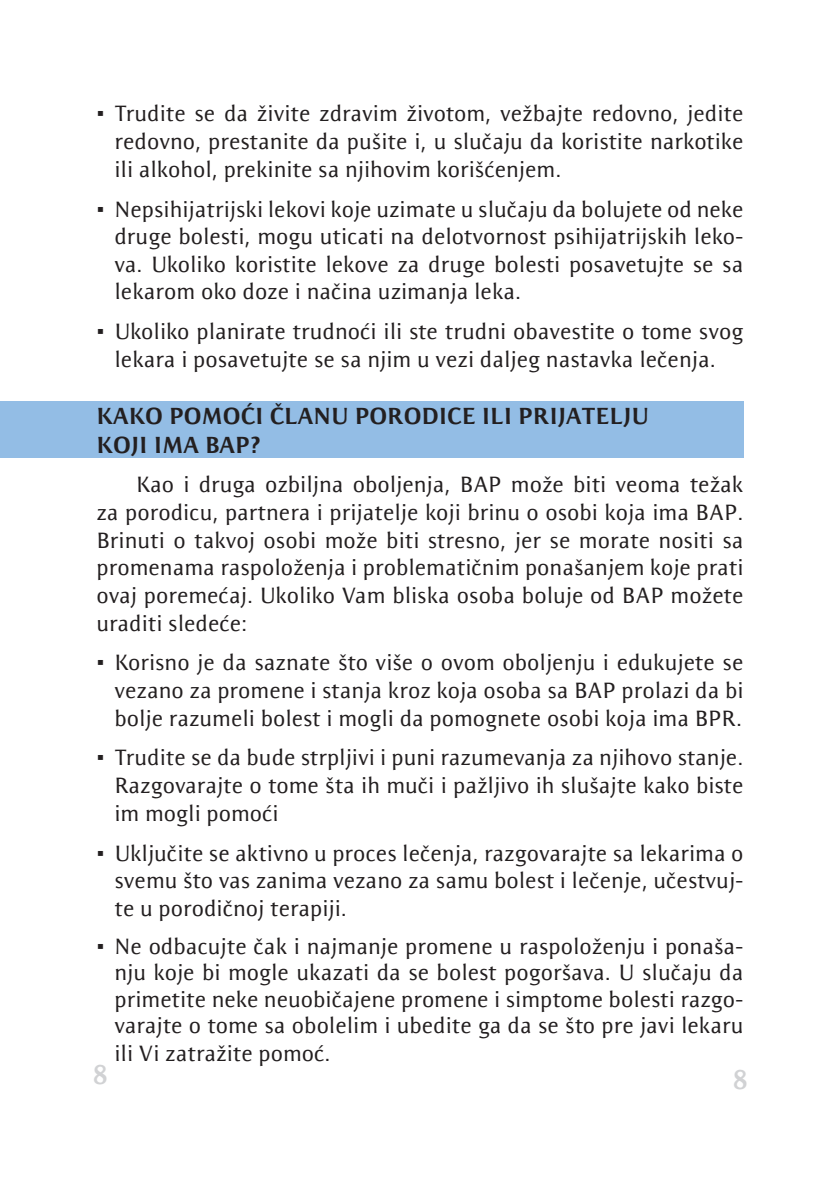
<style>
.page{position:relative;width:840px;height:1191px;background:#fff}
.page>*{position:absolute;margin:0;border:0;box-sizing:border-box;transform-origin:0 0}
.t1{font:700 28px "Resavska BG Sans";color:#d1d2d4}
.t2{font:700 24px/29px "Resavska BG Sans";color:#231f20}
.t3{font:22.8px/27.6px "Resavska BG Sans";color:#231f20;text-align:justify}
</style>
<div class="page">
<div style="left:0;top:401px;width:743px;height:57px;background:#93bde5"></div>
<p class="t3" style="left:114px;top:100px;width:630px;text-indent:-18px">• Trudite se da živite zdravim životom, vežbajte redovno, jedite redovno, prestanite da pušite i, u slučaju da koristite narkotike ili alkohol, prekinite sa njihovim korišćenjem.</p>
<p class="t3" style="left:114px;top:195px;width:630px;text-indent:-18px">• Nepsihijatrijski lekovi koje uzimate u slučaju da bolujete od neke druge bolesti, mogu uticati na delotvornost psihijatrijskih leko&shy;va. Ukoliko koristite lekove za druge bolesti posavetujte se sa lekarom oko doze i načina uzimanja leka.</p>
<p class="t3" style="left:96px;top:318px;width:648px;text-align:center">• Ukoliko planirate trudnoći ili ste trudni obavestite o tome svog lekara i posavetujte se sa njim u vezi daljeg nastavka lečenja.</p>
<p class="t2" style="left:96px;top:401px;width:553px">KAKO POMOĆI ČLANU PORODICE ILI PRIJATELJU<br>KOJI IMA BAP?</p>
<p class="t3" style="left:96px;top:471px;width:648px;text-indent:40px">Kao i druga ozbiljna oboljenja, BAP može biti veoma težak za porodicu, partnera i prijatelje koji brinu o osobi koja ima BAP.<br>Brinuti o takvoj osobi može biti stresno, jer se morate nositi sa promenama raspoloženja i problematičnim ponašanjem koje prati ovaj poremećaj. Ukoliko Vam bliska osoba boluje od BAP možete uraditi sledeće:</p>
<p class="t3" style="left:114px;top:649px;width:630px;text-indent:-18px">• Korisno je da saznate što više o ovom oboljenju i edukujete se vezano za promene i stanja kroz koja osoba sa BAP prolazi da bi bolje razumeli bolest i mogli da pomognete osobi koja ima BPR.</p>
<p class="t3" style="left:114px;top:744px;width:630px;text-indent:-18px">• Trudite se da bude strpljivi i puni razumevanja za njihovo stanje.<br>Razgovarajte o tome šta ih muči i pažljivo ih slušajte kako biste im mogli pomoći</p>
<p class="t3" style="left:114px;top:839px;width:630px;text-indent:-18px">• Uključite se aktivno u proces lečenja, razgovarajte sa lekarima o svemu što vas zanima vezano za samu bolest i lečenje, učestvuj&shy;te u porodičnoj terapiji.</p>
<p class="t3" style="left:114px;top:933px;width:630px;line-height:26.6px;text-indent:-18px">• Ne odbacujte čak i najmanje promene u raspoloženju i ponaša&shy;nju koje bi mogle ukazati da se bolest pogoršava. U slučaju da primetite neke neuobičajene promene i simptome bolesti razgo&shy;varajte o tome sa obolelim i ubedite ga da se što pre javi lekaru ili Vi zatražite pomoć.</p>
<p class="t1" style="left:92px;top:1058px;width:17px">8</p>
<p class="t1" style="left:731px;top:1064px;width:17px">8</p>
</div>
